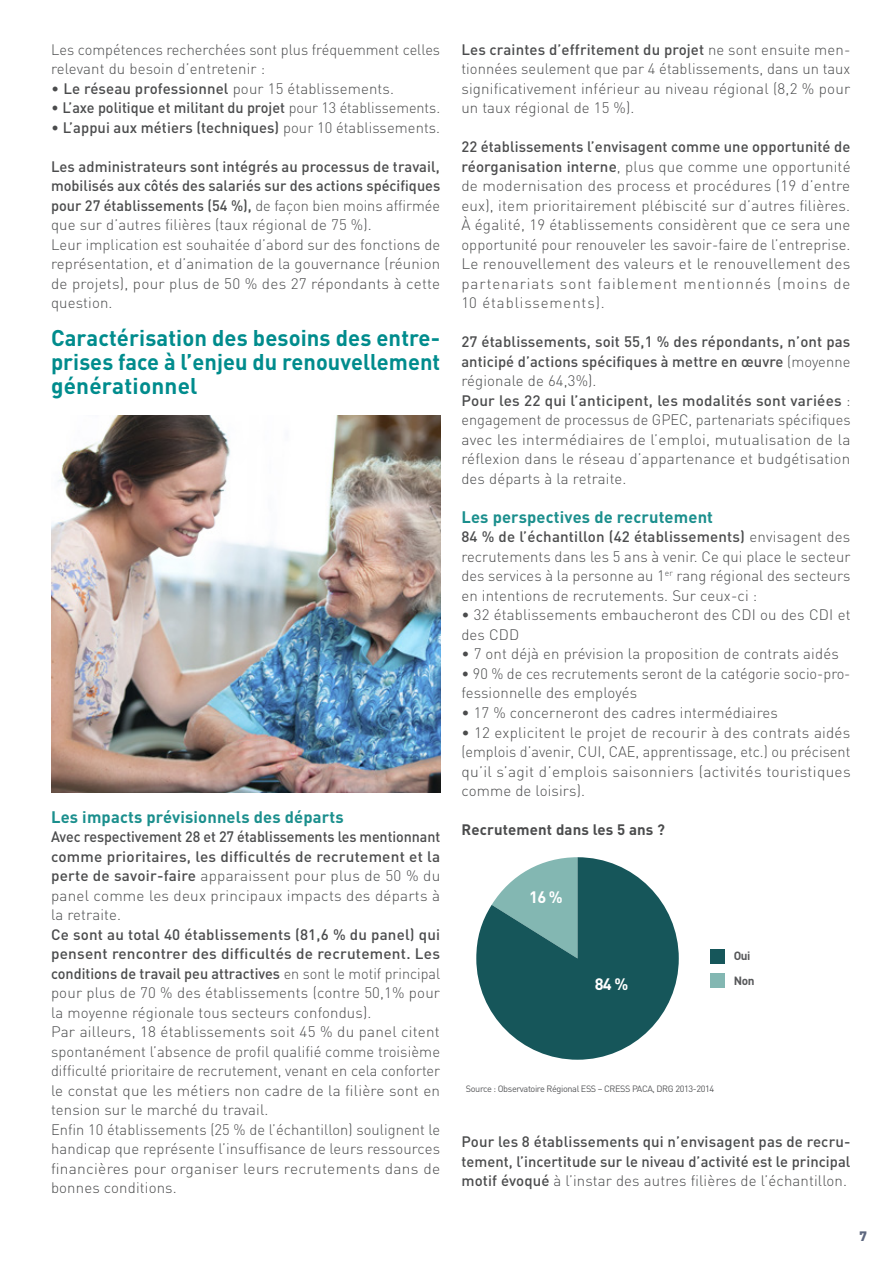
<style>
.page{position:relative;width:893px;height:1263px;background:#fff}
.page>*{position:absolute;margin:0;border:0;box-sizing:border-box;transform-origin:0 0}
.t1{font:700 22.5px/24px "DIN";letter-spacing:.005em;color:#008c8d;text-align:justify}
.t2{font:700 16.5px "DIN";letter-spacing:.01em;color:#1b8f8d}
.t3{font:700 16.35px "DIN";color:#fff}
.t4{font:300 15px/19.5px "DIN";letter-spacing:.01em;color:#4b4c4d;text-align:justify}
.t5{font:500 15px/19.5px "DIN";letter-spacing:.005em;color:#4b4c4d;text-align:justify}
.t6{font:500 15px/19.5px "DIN";letter-spacing:.005em;color:#4b4c4d;text-align:justify;scale:.95 1}
.t7{font:500 15px "DIN";letter-spacing:.005em;color:#4b4c4d;scale:.96 1}
.t8{font:700 15px "DIN";letter-spacing:.01em;color:#4b4c4d}
.t9{font:900 13.5px "DIN";color:#5d677f}
.t10{font:700 11.85px/24.6px "DIN";letter-spacing:-.04em;color:#57585a}
.t11{font:9.15px "DIN";letter-spacing:-.04em;color:#57585a}
.s1{font-weight:500}
.s2{font-weight:300}
</style>
<div class="page">
<img style="left:51px;top:415px;width:389px;height:377px">
<div style="left:710px;top:949px;width:15px;height:15px;background:#16565a"></div>
<div style="left:710px;top:973px;width:15px;height:15px;background:#83b7b2"></div>
<svg style="left:476px;top:857px;width:203px;height:203px"></svg>
<p class="t4" style="left:51px;top:39px;width:391px">Les compétences recherchées sont plus fréquemment celles relevant du besoin d’entretenir :</p>
<p class="t4" style="left:51px;top:78px;width:345px">• <span class="s1">Le réseau professionnel</span> pour 15 établissements.</p>
<p class="t7" style="left:51px;top:98px;width:407px"><span class="s2">•</span> L’axe politique et militant du projet <span class="s2">pour 13 établissements.</span></p>
<p class="t5" style="left:51px;top:117px;width:391px"><span class="s2">•</span> L’appui aux métiers (techniques) <span class="s2">pour 10 établissements.</span></p>
<p class="t5" style="left:51px;top:156px;width:391px">Les administrateurs sont intégrés au processus de travail, mobilisés aux côtés des salariés sur des actions spécifiques pour 27 établissements (54 %), <span class="s2">de façon bien moins affirmée que sur d’autres filières (taux régional de 75 %).</span></p>
<p class="t4" style="left:51px;top:234px;width:391px">Leur implication est souhaitée d’abord sur des fonctions de représentation, et d’animation de la gouvernance (réunion de projets), pour plus de 50 % des 27 répondants à cette question.</p>
<p class="t1" style="left:51px;top:324px;width:391px">Caractérisation des besoins des entre&shy;prises face à l’enjeu du renouvellement générationnel</p>
<p class="t2" style="left:51px;top:806px;width:294px">Les impacts prévisionnels des départs</p>
<p class="t6" style="left:51px;top:826px;width:411px">Avec respectivement 28 et 27 établissements les mentionnant comme prioritaires, les difficultés de recrutement et la perte de savoir-faire <span class="s2">apparaissent pour plus de 50 % du panel comme les deux principaux impacts des départs à la retraite.</span></p>
<p class="t5" style="left:51px;top:924px;width:391px">Ce sont au total 40 établissements (81,6 % du panel) qui pensent rencontrer des difficultés de recrutement. Les conditions de travail peu attractives <span class="s2">en sont le motif principal pour plus de 70 % des établissements (contre 50,1% pour la moyenne régionale tous secteurs confondus).</span></p>
<p class="t4" style="left:51px;top:1022px;width:391px">Par ailleurs, 18 établissements soit 45 % du panel citent spontanément l’absence de profil qualifié comme troisième difficulté prioritaire de recrutement, venant en cela conforter le constat que les métiers non cadre de la filière sont en tension sur le marché du travail.</p>
<p class="t4" style="left:51px;top:1119px;width:391px">Enfin 10 établissements (25 % de l’échantillon) soulignent le handicap que représente l’insuffisance de leurs ressources financières pour organiser leurs recrutements dans de bonnes conditions.</p>
<p class="t4" style="left:461px;top:40px;width:391px"><span class="s1">Les craintes d’effritement du projet</span> ne sont ensuite men&shy;tionnées seulement que par 4 établissements, dans un taux significativement inférieur au niveau régional (8,2 % pour un taux régional de 15 %).</p>
<p class="t4" style="left:461px;top:137px;width:391px"><span class="s1">22 établissements l’envisagent comme une opportunité de réorganisation interne</span>, plus que comme une opportunité de modernisation des process et procédures (19 d’entre eux), item prioritairement plébiscité sur d’autres filières.<br>À égalité, 19 établissements considèrent que ce sera une opportunité pour renouveler les savoir-faire de l’entreprise.</p>
<p class="t4" style="left:461px;top:254px;width:391px">Le renouvellement des valeurs et le renouvellement des partenariats sont faiblement mentionnés (moins de 10 établissements).</p>
<p class="t5" style="left:461px;top:332px;width:391px">27 établissements, soit 55,1 % des répondants, n’ont pas anticipé d’actions spécifiques à mettre en œuvre <span class="s2">(moyenne régionale de 64,3%).</span></p>
<p class="t4" style="left:461px;top:391px;width:391px"><span class="s1">Pour les 22 qui l’anticipent, les modalités sont variées</span> : engagement de processus de GPEC, partenariats spécifiques avec les intermédiaires de l’emploi, mutualisation de la réflexion dans le réseau d’appartenance et budgétisation des départs à la retraite.</p>
<p class="t2" style="left:461px;top:506px;width:253px">Les perspectives de recrutement</p>
<p class="t4" style="left:461px;top:527px;width:391px"><span class="s1">84 % de l’échantillon (42 établissements)</span> envisagent des recrutements dans les 5 ans à venir. Ce qui place le secteur des services à la personne au 1<sup>er</sup> rang régional des secteurs en intentions de recrutements. Sur ceux-ci :</p>
<p class="t4" style="left:461px;top:605px;width:391px">• 32 établissements embaucheront des CDI ou des CDI et des CDD</p>
<p class="t4" style="left:461px;top:644px;width:379px">• 7 ont déjà en prévision la proposition de contrats aidés</p>
<p class="t4" style="left:461px;top:664px;width:391px">• 90 % de ces recrutements seront de la catégorie socio-pro&shy;fessionnelle des employés</p>
<p class="t4" style="left:461px;top:703px;width:318px">• 17 % concerneront des cadres intermédiaires</p>
<p class="t4" style="left:461px;top:722px;width:391px">• 12 explicitent le projet de recourir à des contrats aidés (emplois d’avenir, CUI, CAE, apprentissage, etc.) ou précisent qu’il s’agit d’emplois saisonniers (activités touristiques comme de loisirs).</p>
<p class="t8" style="left:461px;top:820px;width:205px">Recrutement dans les 5 ans ?</p>
<p class="t3" style="left:529px;top:886px;width:35px">16 %</p>
<p class="t3" style="left:595px;top:973px;width:35px">84 %</p>
<p class="t10" style="left:734px;top:943px;width:22px">Oui<br>Non</p>
<p class="t11" style="left:466px;top:1083px;width:250px">Source : Observatoire Régional ESS – CRESS PACA, DRG 2013-2014</p>
<p class="t5" style="left:461px;top:1131px;width:391px">Pour les 8 établissements qui n’envisagent pas de recru&shy;tement, l’incertitude sur le niveau d’activité est le principal motif évoqué <span class="s2">à l’instar des autres filières de l’échantillon.</span></p>
<p class="t9" style="left:859px;top:1227px;width:9px">7</p>
</div>
